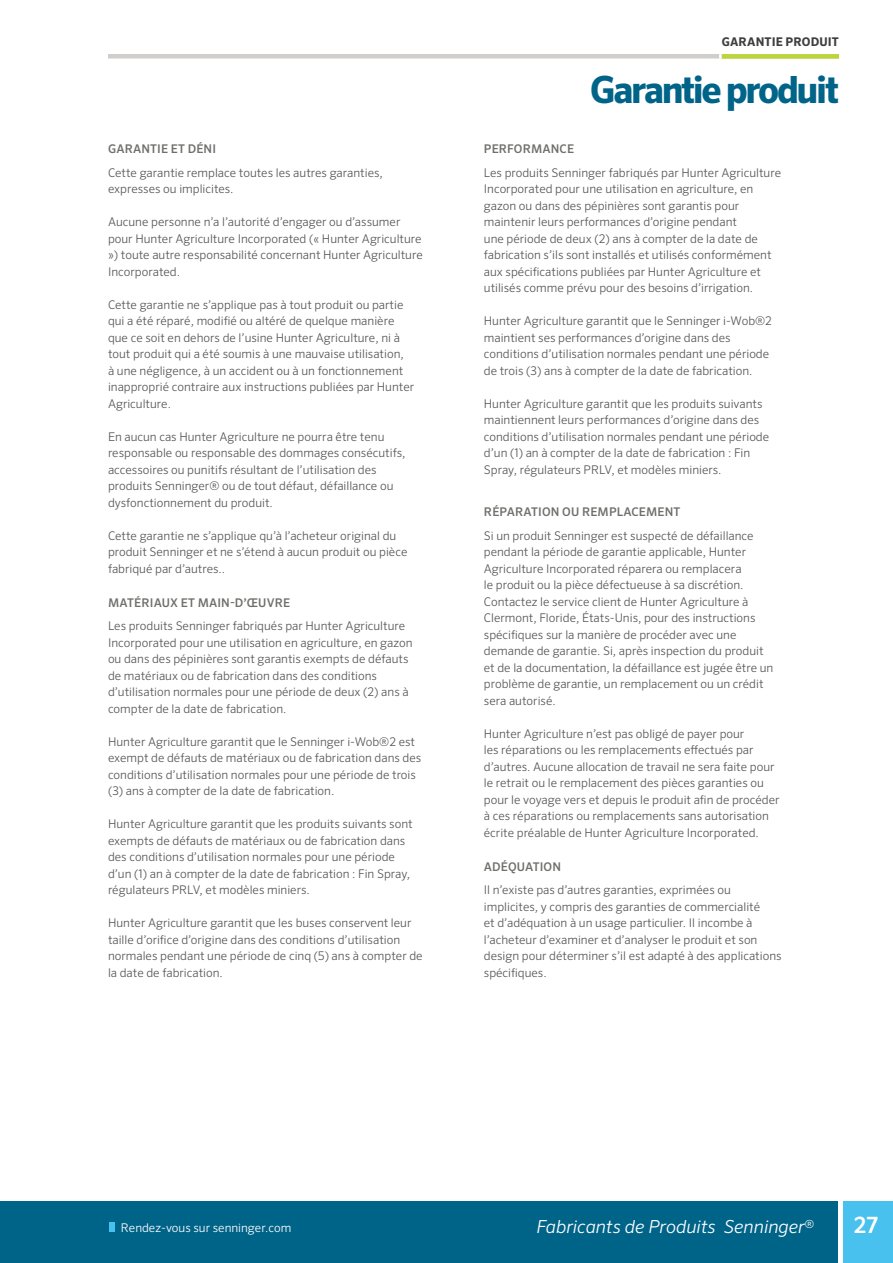
<style>
.page{position:relative;width:893px;height:1263px;background:#fff}
.page>*{position:absolute;margin:0;border:0;box-sizing:border-box;transform-origin:0 0}
.t1{font:700 37.5px "Sero Pro";letter-spacing:-.06em;color:#006489}
.t2{font:500 22.5px "Sero Pro";color:#fff}
.t3{font:italic 300 18px "Sero Pro";color:#fff}
.t4{font:300 12px/16.5px "Sero Pro";color:#565855}
.t5{font:500 12px "Sero Pro";letter-spacing:.01em;color:#706f6b}
.t6{font:300 12px "Sero Pro";color:#fff}
.t7{font:700 12px "Sero Pro";letter-spacing:.01em;color:#3e3e3f}
.s1{font-style:normal}
</style>
<div class="page">
<div style="left:108px;top:54px;width:731px;height:5px;background:#d0cecc"></div>
<hr style="left:0;top:1201px;width:3px;height:62px;background:#006489">
<div style="left:3px;top:1201px;width:835px;height:62px;background:#006489"></div>
<div style="left:109px;top:1222px;width:6px;height:10px;background:#48c1ef"></div>
<div style="left:843px;top:1201px;width:50px;height:62px;background:#48c1ef"></div>
<svg style="left:719px;top:54px;width:3px;height:5px"></svg>
<div style="left:722px;top:54px;width:117px;height:5px;background:#bcd539"></div>
<p class="t5" style="left:108px;top:142px;width:110px">GARANTIE ET DÉNI</p>
<p class="t4" style="left:108px;top:164px;width:276px">Cette garantie remplace toutes les autres garanties, expresses ou implicites.</p>
<p class="t4" style="left:108px;top:213px;width:316px">Aucune personne n’a l’autorité d’engager ou d’assumer pour Hunter Agriculture Incorporated (« Hunter Agriculture ») toute autre responsabilité concernant Hunter Agriculture Incorporated.</p>
<p class="t4" style="left:108px;top:296px;width:308px">Cette garantie ne s’applique pas à tout produit ou partie qui a été réparé, modifié ou altéré de quelque manière que ce soit en dehors de l’usine Hunter Agriculture, ni à tout produit qui a été soumis à une mauvaise utilisation,<br>à une négligence, à un accident ou à un fonctionnement inapproprié contraire aux instructions publiées par Hunter Agriculture.</p>
<p class="t4" style="left:108px;top:428px;width:299px">En aucun cas Hunter Agriculture ne pourra être tenu responsable ou responsable des dommages consécutifs, accessoires ou punitifs résultant de l’utilisation des produits Senninger® ou de tout défaut, défaillance ou dysfonctionnement du produit.</p>
<p class="t4" style="left:108px;top:527px;width:301px">Cette garantie ne s’applique qu’à l’acheteur original du produit Senninger et ne s’étend à aucun produit ou pièce fabriqué par d’autres..</p>
<p class="t5" style="left:108px;top:596px;width:184px">MATÉRIAUX ET MAIN-D’ŒUVRE</p>
<p class="t4" style="left:108px;top:618px;width:306px">Les produits Senninger fabriqués par Hunter Agriculture Incorporated pour une utilisation en agriculture, en gazon ou dans des pépinières sont garantis exempts de défauts de matériaux ou de fabrication dans des conditions d’utilisation normales pour une période de deux (2) ans à compter de la date de fabrication.</p>
<p class="t4" style="left:108px;top:733px;width:315px">Hunter Agriculture garantit que le Senninger i-Wob®2 est exempt de défauts de matériaux ou de fabrication dans des conditions d’utilisation normales pour une période de trois (3) ans à compter de la date de fabrication.</p>
<p class="t4" style="left:108px;top:816px;width:306px">Hunter Agriculture garantit que les produits suivants sont exempts de défauts de matériaux ou de fabrication dans des conditions d’utilisation normales pour une période d’un (1) an à compter de la date de fabrication : Fin Spray, régulateurs PRLV, et modèles miniers.</p>
<p class="t4" style="left:108px;top:915px;width:316px">Hunter Agriculture garantit que les buses conservent leur taille d’orifice d’origine dans des conditions d’utilisation normales pendant une période de cinq (5) ans à compter de la date de fabrication.</p>
<p class="t7" style="left:722px;top:34px;width:119px">GARANTIE PRODUIT</p>
<h1 class="t1" style="left:590px;top:67px;width:250px">Garantie produit</h1>
<p class="t5" style="left:484px;top:142px;width:92px">PERFORMANCE</p>
<p class="t4" style="left:484px;top:164px;width:299px">Les produits Senninger fabriqués par Hunter Agriculture Incorporated pour une utilisation en agriculture, en gazon ou dans des pépinières sont garantis pour maintenir leurs performances d’origine pendant<br>une période de deux (2) ans à compter de la date de fabrication s’ils sont installés et utilisés conformément aux spécifications publiées par Hunter Agriculture et utilisés comme prévu pour des besoins d’irrigation.</p>
<p class="t4" style="left:484px;top:312px;width:290px">Hunter Agriculture garantit que le Senninger i-Wob®2 maintient ses performances d’origine dans des conditions d’utilisation normales pendant une période de trois (3) ans à compter de la date de fabrication.</p>
<p class="t4" style="left:484px;top:395px;width:287px">Hunter Agriculture garantit que les produits suivants maintiennent leurs performances d’origine dans des conditions d’utilisation normales pendant une période d’un (1) an à compter de la date de fabrication : Fin Spray, régulateurs PRLV, et modèles miniers.</p>
<p class="t5" style="left:484px;top:505px;width:198px">RÉPARATION OU REMPLACEMENT</p>
<p class="t4" style="left:484px;top:527px;width:291px">Si un produit Senninger est suspecté de défaillance pendant la période de garantie applicable, Hunter Agriculture Incorporated réparera ou remplacera<br>le produit ou la pièce défectueuse à sa discrétion.<br>Contactez le service client de Hunter Agriculture à Clermont, Floride, États-Unis, pour des instructions spécifiques sur la manière de procéder avec une demande de garantie. Si, après inspection du produit et de la documentation, la défaillance est jugée être un problème de garantie, un remplacement ou un crédit sera autorisé.</p>
<p class="t4" style="left:484px;top:725px;width:297px">Hunter Agriculture n’est pas obligé de payer pour<br>les réparations ou les remplacements effectués par d’autres. Aucune allocation de travail ne sera faite pour le retrait ou le remplacement des pièces garanties ou pour le voyage vers et depuis le produit afin de procéder à ces réparations ou remplacements sans autorisation écrite préalable de Hunter Agriculture Incorporated.</p>
<p class="t5" style="left:484px;top:860px;width:79px">ADÉQUATION</p>
<p class="t4" style="left:484px;top:882px;width:299px">Il n’existe pas d’autres garanties, exprimées ou implicites, y compris des garanties de commercialité<br>et d’adéquation à un usage particulier. Il incombe à l’acheteur d’examiner et d’analyser le produit et son design pour déterminer s’il est adapté à des applications spécifiques.</p>
<p class="t6" style="left:121px;top:1220px;width:172px">Rendez-vous sur senninger.com</p>
<h3 class="t3" style="left:536px;top:1216px;width:279px">Fabricants de Produits Senninger<span class="s1">®</span></h3>
<h2 class="t2" style="left:854px;top:1211px;width:26px">27</h2>
</div>
